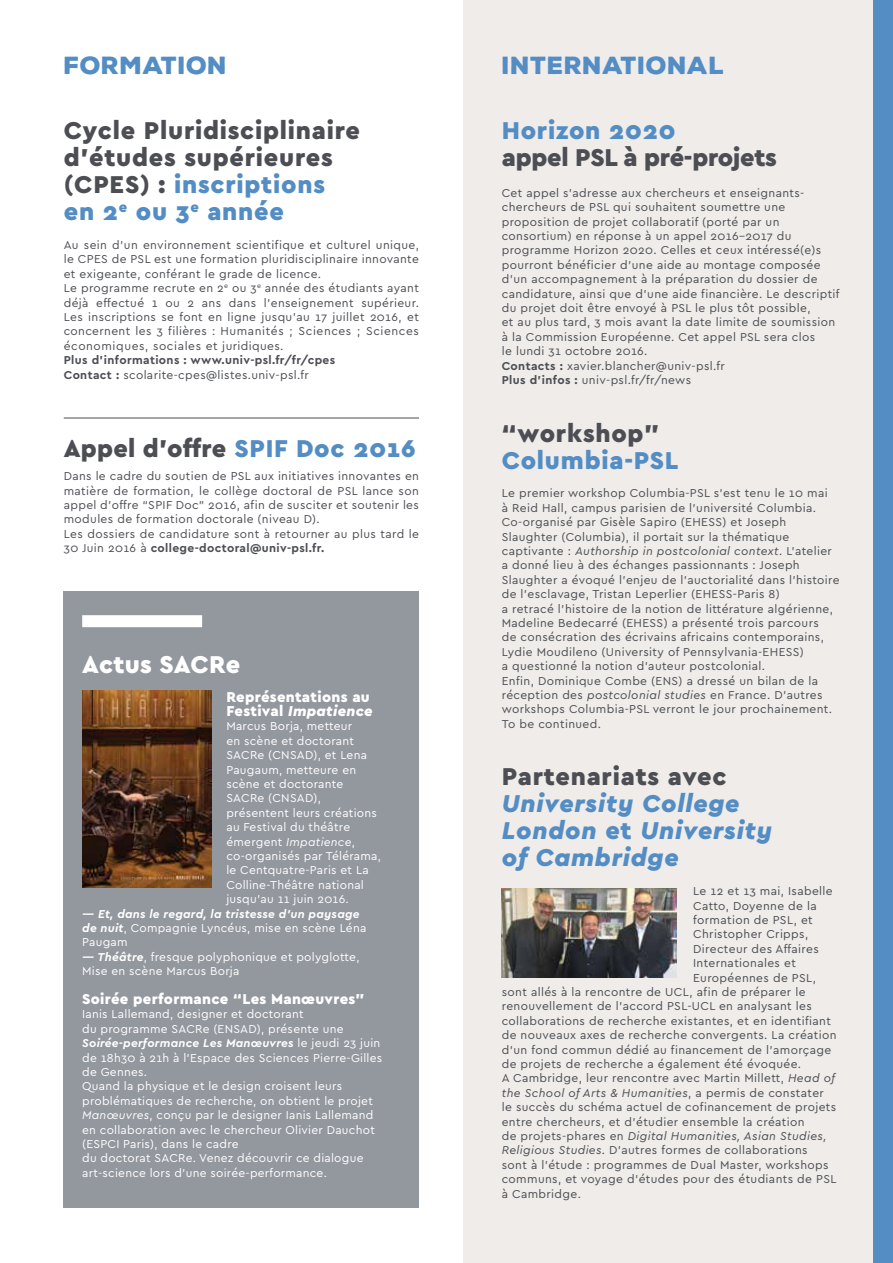
<style>
.page{position:relative;width:893px;height:1263px;background:#fff}
.page>*{position:absolute;margin:0;border:0;box-sizing:border-box;transform-origin:0 0}
.t1{font:900 25.5px/27px "Cera PRO";letter-spacing:.03em;color:#4c4e53}
.t2{font:italic 900 25.5px/27px "Cera PRO";letter-spacing:.03em;color:#538dc4}
.t3{font:900 25.5px "Cera PRO";letter-spacing:.03em;color:#538dc4}
.t4{font:900 25.5px "Cera PRO";letter-spacing:-.01em;color:#4c4e53}
.t5{font:900 25.5px "Cera PRO";letter-spacing:.005em;color:#fff}
.t6{font:900 24px "Nexa Rust Sans";letter-spacing:.01em;color:#538dc4}
.t7{font:900 15px/14.4px "Cera PRO";letter-spacing:.02em;color:#fff}
.t8{font:12px/14.4px "Cera PRO";letter-spacing:.03em;color:#4c4e53}
.t9{font:12px/14.4px "Cera PRO";letter-spacing:.02em;color:#fff}
.t10{font:italic 12px "Cera PRO";letter-spacing:.03em;color:#4c4e53}
.t11{font:italic 700 12px/14.4px "Cera PRO";letter-spacing:.02em;color:#fff}
.t12{font:700 12px/14.4px "Cera PRO";letter-spacing:.03em;color:#4c4e53}
.s1{color:#538dc4}
.s2{font-weight:400}
.s3{font-weight:700}
.s4{font-style:italic}
.s5{font-weight:400;font-style:normal}
.s6{font-weight:700;font-style:italic}
.s7{font-style:normal}
</style>
<div class="page">
<div style="left:64px;top:591px;width:355px;height:617px;background:#93979e"></div>
<div style="left:463px;top:0;width:430px;height:1263px;background:#efecea"></div>
<div style="left:873px;top:0;width:20px;height:1263px;background:#538dc4"></div>
<hr style="left:64px;top:418px;width:355px;height:1px;background:#4c4e53">
<img style="left:502px;top:889px;width:174px;height:88px">
<div style="left:82px;top:615px;width:120px;height:12px;background:#fff"></div>
<img style="left:82px;top:691px;width:130px;height:197px">
<h2 class="t6" style="left:64px;top:49px;width:114px">FORMATIO</h2>
<h2 class="t6" style="left:208px;top:49px;width:21px">N</h2>
<h2 class="t6" style="left:502px;top:49px;width:135px">INTERNATIO</h2>
<h2 class="t6" style="left:667px;top:49px;width:59px">NAL</h2>
<h1 class="t1" style="left:64px;top:116px;width:298px">Cycle Pluridisciplinaire d’études supérieures (CPES) : <span class="s1">inscriptions en 2</span><sup>e</sup> <span class="s1">ou 3</span><sup>e</sup> <span class="s1">année</span></h1>
<p class="t8" style="left:64px;top:237px;width:357px">Au sein d’un environnement scientifique et culturel unique, le CPES de PSL est une formation pluridisciplinaire innovante et exigeante, conférant le grade de licence.<br>Le programme recrute en 2<sup>e</sup> ou 3<sup>e</sup> année des étudiants ayant déjà effectué 1 ou 2 ans dans l’enseignement supérieur.<br>Les inscriptions se font en ligne jusqu’au 17 juillet 2016, et concernent les 3 filières : Humanités ; Sciences ; Sciences économiques, sociales et juridiques.</p>
<p class="t12" style="left:64px;top:352px;width:273px">Plus d’informations : www.univ-psl.fr/fr/cpes<br>Contact : <span class="s2">scolarite-cpes@listes.univ-psl.fr</span></p>
<h1 class="t1" style="left:64px;top:434px;width:353px">Appel d’offre <span class="s1">SPIF Doc 2016</span></h1>
<p class="t8" style="left:64px;top:468px;width:357px">Dans le cadre du soutien de PSL aux initiatives innovantes en matière de formation, le collège doctoral de PSL lance son appel d’offre “SPIF Doc” 2016, afin de susciter et soutenir les modules de formation doctorale (niveau D).<br>Les dossiers de candidature sont à retourner au plus tard le 30 Juin 2016 à <span class="s3">college-doctoral@univ-psl.fr.</span></p>
<h1 class="t5" style="left:82px;top:647px;width:160px">Actus SACRe</h1>
<p class="t7" style="left:226px;top:689px;width:148px">Représentations au<br>Festival <span class="s4">Impatience</span></p>
<p class="t9" style="left:226px;top:719px;width:156px">Marcus Borja, metteur<br>en scène et doctorant<br>SACRe (CNSAD), et Lena<br>Paugaum, metteure en scène et doctorante<br>SACRe (CNSAD), présentent leurs créations au Festival du théâtre émergent <span class="s4">Impatience</span>, co-organisés par Télérama, le Centquatre-Paris et La<br>Colline-Théâtre national jusqu’au 11 juin 2016.</p>
<p class="t11" style="left:82px;top:906px;width:286px">— Et, dans le regard, la tristesse d’un paysage de nuit<span class="s5">, Compagnie Lyncéus, mise en scène Léna<br>Paugam</span></p>
<p class="t9" style="left:82px;top:949px;width:279px"><span class="s6">— Théâtre</span>, fresque polyphonique et polyglotte,<br>Mise en scène Marcus Borja</p>
<p class="t7" style="left:82px;top:991px;width:284px">Soirée performance “Les Manœuvres”</p>
<p class="t9" style="left:82px;top:1007px;width:302px">Ianis Lallemand, designer et doctorant<br>du programme SACRe (ENSAD), présente une <span class="s6">Soirée-performance Les Manœuvres</span> le jeudi 23 juin de 18h30 à 21h à l’Espace des Sciences Pierre-Gilles de Gennes.<br>Quand la physique et le design croisent leurs problématiques de recherche, on obtient le projet <span class="s4">Manœuvres</span>, conçu par le designer Ianis Lallemand en collaboration avec le chercheur Olivier Dauchot (ESPCI Paris), dans le cadre<br>du doctorat SACRe. Venez découvrir ce dialogue art-science lors d’une soirée-performance.</p>
<h1 class="t3" style="left:502px;top:114px;width:175px">Horizon 2020</h1>
<h1 class="t4" style="left:502px;top:141px;width:277px">appel PSL à pré-projets</h1>
<p class="t8" style="left:502px;top:185px;width:339px">Cet appel s’adresse aux chercheurs et enseignants&shy;chercheurs de PSL qui souhaitent soumettre une proposition de projet collaboratif (porté par un consortium) en réponse à un appel 2016-2017 du programme Horizon 2020. Celles et ceux intéressé(e)s pourront bénéficier d’une aide au montage composée d’un accompagnement à la préparation du dossier de candidature, ainsi que d’une aide financière. Le descriptif du projet doit être envoyé à PSL le plus tôt possible,<br>et au plus tard, 3 mois avant la date limite de soumission à la Commission Européenne. Cet appel PSL sera clos<br>le lundi 31 octobre 2016.<br><span class="s3">Contacts :</span> xavier.blancher@univ-psl.fr<br><span class="s3">Plus d’infos :</span> univ-psl.fr/fr/news</p>
<h1 class="t1" style="left:502px;top:419px;width:159px">“workshop”</h1>
<h1 class="t3" style="left:502px;top:443px;width:178px">Columbia-PSL</h1>
<p class="t8" style="left:502px;top:486px;width:339px">Le premier workshop Columbia-PSL s’est tenu le 10 mai<br>à Reid Hall, campus parisien de l’université Columbia.<br>Co-organisé par Gisèle Sapiro (EHESS) et Joseph Slaughter (Columbia), il portait sur la thématique captivante : <span class="s4">Authorship in postcolonial context</span>. L’atelier a donné lieu à des échanges passionnants : Joseph Slaughter a évoqué l’enjeu de l’auctorialité dans l’histoire de l’esclavage, Tristan Leperlier (EHESS-Paris 8)<br>a retracé l’histoire de la notion de littérature algérienne, Madeline Bedecarré (EHESS) a présenté trois parcours<br>de consécration des écrivains africains contemporains, Lydie Moudileno (University of Pennsylvania-EHESS)<br>a questionné la notion d’auteur postcolonial.<br>Enfin, Dominique Combe (ENS) a dressé un bilan de la réception des <span class="s4">postcolonial studies</span> en France. D’autres workshops Columbia-PSL verront le jour prochainement.<br>To be continued.</p>
<h1 class="t1" style="left:502px;top:762px;width:226px">Partenariats avec</h1>
<h1 class="t2" style="left:502px;top:789px;width:272px">University College<br>London <span class="s7">et</span> University of Cambridge</h1>
<p class="t8" style="left:693px;top:883px;width:141px">Le 12 et 13 mai, Isabelle</p>
<p class="t8" style="left:693px;top:898px;width:125px">Catto, Doyenne de la</p>
<p class="t8" style="left:693px;top:912px;width:121px">formation de PSL, et</p>
<p class="t8" style="left:693px;top:927px;width:117px">Christopher Cripps,</p>
<p class="t8" style="left:693px;top:941px;width:127px">Directeur des Affaires</p>
<p class="t8" style="left:693px;top:955px;width:104px">Internationales et</p>
<p class="t8" style="left:693px;top:970px;width:124px">Européennes de PSL,</p>
<p class="t8" style="left:502px;top:984px;width:305px">sont allés à la rencontre de UCL, afin de préparer le</p>
<p class="t8" style="left:502px;top:999px;width:312px">renouvellement de l’accord PSL-UCL en analysant les</p>
<p class="t8" style="left:502px;top:1013px;width:331px">collaborations de recherche existantes, et en identifiant</p>
<p class="t8" style="left:502px;top:1027px;width:336px">de nouveaux axes de recherche convergents. La création</p>
<p class="t8" style="left:502px;top:1042px;width:331px">d’un fond commun dédié au financement de l’amorçage</p>
<p class="t8" style="left:502px;top:1056px;width:301px">de projets de recherche a également été évoquée.</p>
<p class="t8" style="left:502px;top:1071px;width:335px">A Cambridge, leur rencontre avec Martin Millett, <span class="s4">Head of</span></p>
<p class="t10" style="left:502px;top:1085px;width:324px">the School of Arts &amp; Humanities<span class="s7">, a permis de constater</span></p>
<p class="t8" style="left:502px;top:1099px;width:336px">le succès du schéma actuel de cofinancement de projets</p>
<p class="t8" style="left:502px;top:1114px;width:304px">entre chercheurs, et d’étudier ensemble la création</p>
<p class="t10" style="left:502px;top:1128px;width:326px"><span class="s7">de projets-phares en</span> Digital Humanities, Asian Studies,</p>
<p class="t8" style="left:502px;top:1143px;width:307px"><span class="s4">Religious Studies</span>. D’autres formes de collaborations</p>
<p class="t8" style="left:502px;top:1157px;width:328px">sont à l’étude : programmes de Dual Master, workshops</p>
<p class="t8" style="left:502px;top:1171px;width:336px">communs, et voyage d’études pour des étudiants de PSL</p>
<p class="t8" style="left:502px;top:1186px;width:81px">à Cambridge.</p>
</div>
